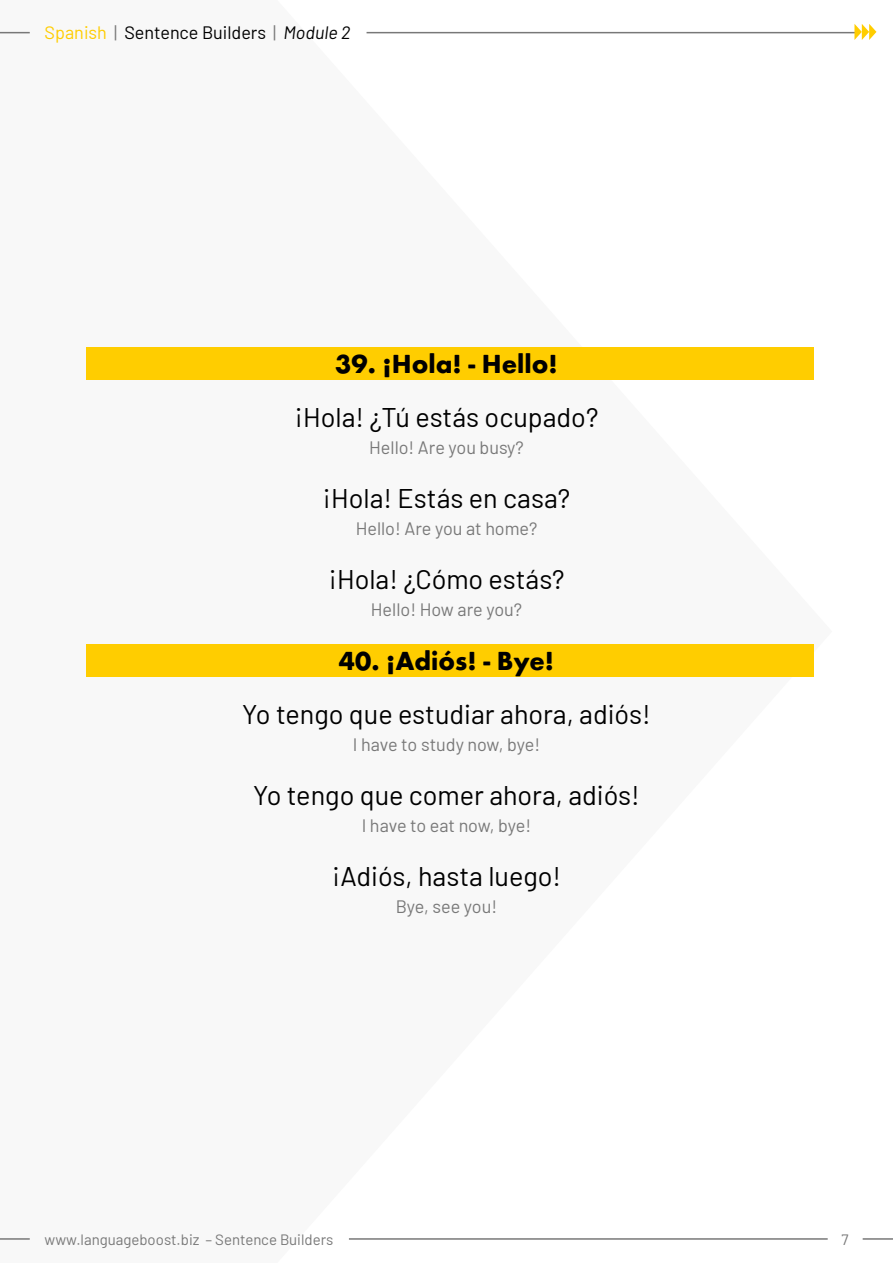
<style>
.page{position:relative;width:893px;height:1263px;background:#fff}
.page>*{position:absolute;margin:0;border:0;box-sizing:border-box;transform-origin:0 0}
.t1{font:27px "Barlow";color:#000}
.t2{font:700 27px "Futura Round";color:#000}
.t3{font:18px "Barlow";color:#787878}
.t4{font:18px "Barlow";color:#000}
.t5{font:15px "Barlow";color:#787878}
.s1{color:#ffcd00}
.s2{color:#787878}
.s3{font-style:italic}
</style>
<div class="page">
<hr style="left:0;top:32px;width:30px;height:1px;background:#787878">
<hr style="left:0;top:1238px;width:30px;height:2px;background:#787878">
<hr style="left:367px;top:32px;width:488px;height:1px;background:#787878">
<hr style="left:863px;top:1238px;width:30px;height:2px;background:#787878">
<hr style="left:349px;top:1238px;width:479px;height:2px;background:#787878">
<svg style="left:854px;top:24px;width:22px;height:16px"></svg>
<div style="left:86px;top:347px;width:728px;height:33px;background:#ffcd00"></div>
<div style="left:86px;top:644px;width:728px;height:32px;background:#ffcd00"></div>
<p class="t4" style="left:45px;top:20px;width:307px"><span class="s1">Spanish</span> <span class="s2">|</span> Sentence Builders <span class="s2">|</span> <span class="s3">Module 2</span></p>
<p class="t2" style="left:335px;top:343px;width:224px">39. ¡Hola! - Hello!</p>
<p class="t1" style="left:295px;top:397px;width:305px">¡Hola! ¿Tú estás ocupado?</p>
<p class="t3" style="left:369px;top:434px;width:156px">Hello! Are you busy?</p>
<p class="t1" style="left:323px;top:478px;width:249px">¡Hola! Estás en casa?</p>
<p class="t3" style="left:356px;top:515px;width:183px">Hello! Are you at home?</p>
<p class="t1" style="left:328px;top:559px;width:238px">¡Hola! ¿Cómo estás?</p>
<p class="t3" style="left:371px;top:596px;width:153px">Hello! How are you?</p>
<p class="t2" style="left:339px;top:640px;width:217px">40. ¡Adiós! - Bye!</p>
<p class="t1" style="left:242px;top:694px;width:410px">Yo tengo que estudiar ahora, adiós!</p>
<p class="t3" style="left:353px;top:731px;width:189px">I have to study now, bye!</p>
<p class="t1" style="left:253px;top:775px;width:388px">Yo tengo que comer ahora, adiós!</p>
<p class="t3" style="left:362px;top:812px;width:171px">I have to eat now, bye!</p>
<p class="t1" style="left:332px;top:856px;width:231px">¡Adiós, hasta luego!</p>
<p class="t3" style="left:396px;top:893px;width:103px">Bye, see you!</p>
<p class="t5" style="left:45px;top:1229px;width:290px">www.languageboost.biz – Sentence Builders</p>
<p class="t5" style="left:842px;top:1229px;width:9px">7</p>
</div>
